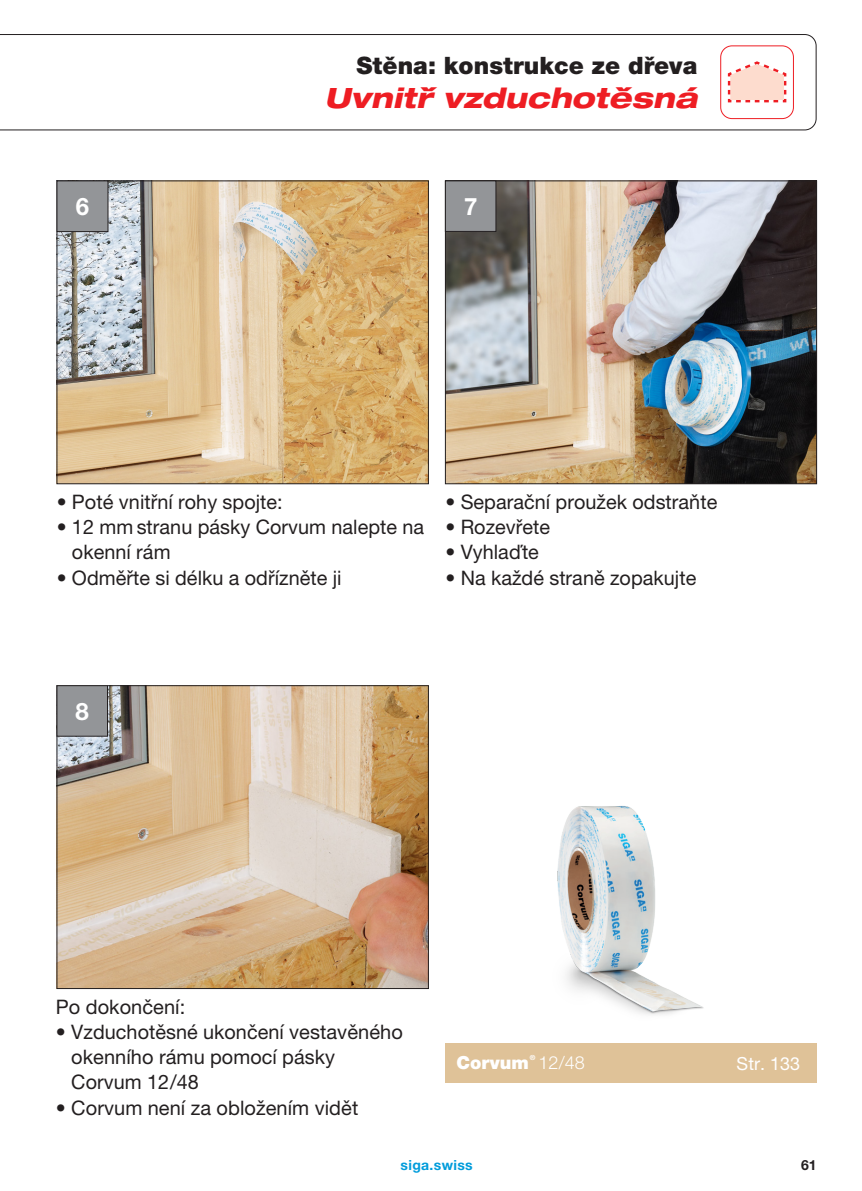
<style>
.page{position:relative;width:862px;height:1191px;background:#fff}
.page>*{position:absolute;margin:0;border:0;box-sizing:border-box;transform-origin:0 0}
.t1{font:italic 800 expanded 28px "Helvetica Neue LT Pro";letter-spacing:.005em;color:#ee1d23}
.t2{font:900 24px "Helvetica Neue LT Pro";letter-spacing:.005em;color:#231f20}
.t3{font:700 24px "Helvetica Neue LT Pro";color:#fff}
.t4{font:20px/25.2px "Helvetica Neue LT Pro";letter-spacing:.005em;color:#231f20}
.t5{font:18px "Helvetica Neue LT Pro";letter-spacing:.005em;color:#fff}
.t6{font:900 18px "Helvetica Neue LT Pro";letter-spacing:.005em;color:#fff}
.t7{font:300 18px "Helvetica Neue LT Pro";color:#fff}
.t8{font:700 14px "Helvetica Neue LT Pro";letter-spacing:.025em;color:#009cdb}
.t9{font:700 14px "Helvetica Neue LT Pro";color:#231f20}
.t10{font:700 7px "Helvetica Neue LT Pro";color:#fff}
</style>
<div class="page">
<svg style="left:0;top:34px;width:816px;height:96px"></svg>
<svg style="left:726px;top:60px;width:61px;height:44px"></svg>
<div style="left:720px;top:45px;width:74px;height:74px;border:1px solid #ee1d23;border-radius:11px"></div>
<img style="left:59px;top:687px;width:368px;height:299px">
<div style="left:57px;top:685px;width:372px;height:303px;border:1px solid #231f20"></div>
<div style="left:57px;top:685px;width:50px;height:51px;background:#939598"></div>
<div style="left:57px;top:685px;width:51px;height:51px;border:1px solid #231f20"></div>
<img style="left:447px;top:183px;width:368px;height:299px">
<div style="left:445px;top:181px;width:372px;height:303px;border:1px solid #231f20"></div>
<div style="left:445px;top:181px;width:51px;height:50px;background:#939598"></div>
<div style="left:445px;top:181px;width:51px;height:51px;border:1px solid #231f20"></div>
<img style="left:59px;top:183px;width:368px;height:299px">
<div style="left:57px;top:181px;width:372px;height:303px;border:1px solid #231f20"></div>
<div style="left:57px;top:181px;width:51px;height:51px;background:#939598"></div>
<div style="left:57px;top:181px;width:51px;height:51px;border:1px solid #231f20"></div>
<img style="left:557px;top:806px;width:147px;height:209px">
<div style="left:445px;top:1043px;width:371px;height:40px;background:#dfc298"></div>
<p class="t2" style="left:356px;top:51px;width:342px">Stěna: konstrukce ze dřeva</p>
<h1 class="t1" style="left:324px;top:80px;width:375px">Uvnitř vzduchotěsná</h1>
<p class="t3" style="left:76px;top:191px;width:15px">6</p>
<p class="t3" style="left:464px;top:191px;width:15px">7</p>
<p class="t4" style="left:57px;top:489px;width:227px">• Poté vnitřní rohy spojte:</p>
<p class="t4" style="left:72px;top:514px;width:354px;text-indent:-15px">• 12 mm stranu pásky Corvum nalepte na okenní rám</p>
<p class="t4" style="left:57px;top:565px;width:286px">• Odměřte si délku a odřízněte ji</p>
<p class="t4" style="left:445px;top:489px;width:273px">• Separační proužek odstraňte</p>
<p class="t4" style="left:445px;top:514px;width:106px">• Rozevřete</p>
<p class="t4" style="left:445px;top:539px;width:95px">• Vyhlaďte</p>
<p class="t4" style="left:445px;top:564px;width:252px">• Na každé straně zopakujte</p>
<p class="t3" style="left:76px;top:696px;width:15px">8</p>
<p class="t4" style="left:56px;top:993px;width:131px">Po dokončení:</p>
<p class="t4" style="left:71px;top:1019px;width:333px;text-indent:-15px">• Vzduchotěsné ukončení vestavěného okenního rámu pomocí pásky<br>Corvum 12/48</p>
<p class="t4" style="left:56px;top:1094px;width:304px">• Corvum není za obložením vidět</p>
<p class="t6" style="left:456px;top:1051px;width:74px">Corvum</p>
<p class="t10" style="left:530px;top:1053px;width:7px">®</p>
<p class="t7" style="left:538px;top:1051px;width:48px">12/48</p>
<p class="t8" style="left:401px;top:1156px;width:74px">siga.swiss</p>
<p class="t5" style="left:736px;top:1052px;width:65px">Str. 133</p>
<p class="t9" style="left:801px;top:1156px;width:17px">61</p>
</div>
